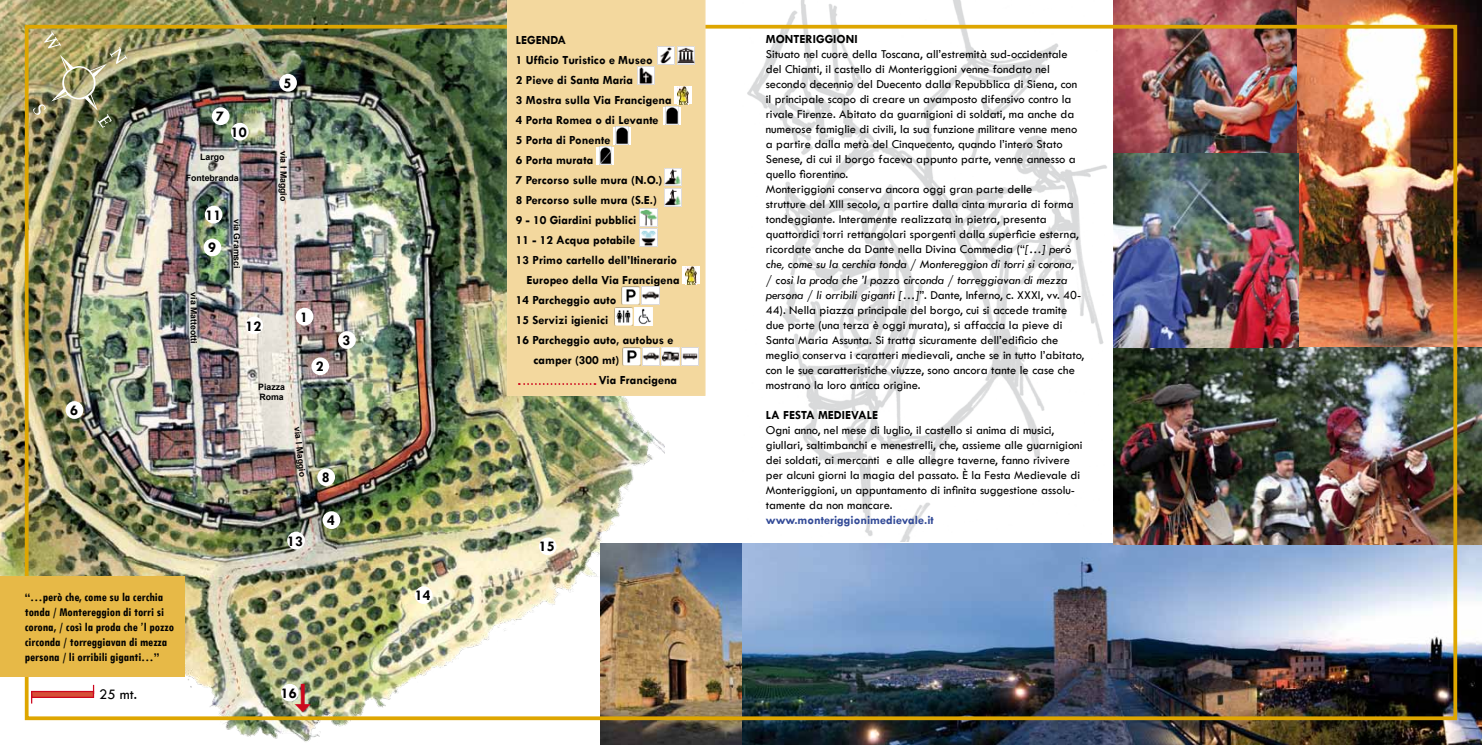
<style>
.page{position:relative;width:1482px;height:745px;background:#fff}
.page>*{position:absolute;margin:0;border:0;box-sizing:border-box;transform-origin:0 0}
.t1{font:700 15px "Tw Cen";color:#000}
.t2{font:15px "Tw Cen";color:#000}
.t3{font:12.5px/15px "Tw Cen";color:#000}
.t4{font:700 12.5px "Tw Cen";color:#000}
.t5{font:700 condensed 12.5px/15px "Tw Cen";color:#000}
.t6{font:700 12.5px "Tw Cen";color:#324a97}
.t7{font:700 8.75px/10.5px "Arial";color:#000}
.s1{font-weight:400;font-style:italic;font-stretch:normal}
.s2{font-style:italic}
</style>
<div class="page">
<img style="left:0;top:0;width:664px;height:742px">
<img style="left:741px;top:0;width:372px;height:541px">
<img style="left:600px;top:543px;width:881px;height:201px">
<img style="left:1113px;top:0;width:368px;height:543px">
<div style="left:31px;top:690px;width:63px;height:7px;background:#d65038;border:1px solid #cd071e"></div>
<div style="left:539px;top:537px;width:17px;height:18px;background:#fff;border-radius:50%"></div>
<div style="left:281px;top:683px;width:18px;height:18px;background:#fff;border-radius:50%"></div>
<div style="left:322px;top:511px;width:18px;height:17px;background:#fff;border-radius:50%"></div>
<div style="left:317px;top:468px;width:18px;height:17px;background:#fff;border-radius:50%"></div>
<div style="left:311px;top:357px;width:18px;height:18px;background:#fff;border-radius:50%"></div>
<div style="left:296px;top:307px;width:17px;height:18px;background:#fff;border-radius:50%"></div>
<div style="left:66px;top:401px;width:17px;height:17px;background:#fff;border-radius:50%"></div>
<div style="left:203px;top:238px;width:18px;height:18px;background:#fff;border-radius:50%"></div>
<div style="left:279px;top:74px;width:18px;height:18px;background:#fff;border-radius:50%"></div>
<div style="left:212px;top:107px;width:17px;height:18px;background:#fff;border-radius:50%"></div>
<div style="left:507px;top:0;width:198px;height:395px;background:#f3d89e"></div>
<img style="left:622px;top:347px;width:18px;height:18px">
<img style="left:642px;top:347px;width:17px;height:18px">
<img style="left:661px;top:347px;width:18px;height:18px">
<img style="left:681px;top:347px;width:17px;height:18px">
<img style="left:622px;top:287px;width:17px;height:17px">
<img style="left:641px;top:287px;width:18px;height:17px">
<img style="left:615px;top:307px;width:17px;height:18px">
<img style="left:634px;top:307px;width:18px;height:18px">
<img style="left:657px;top:47px;width:17px;height:17px">
<img style="left:677px;top:47px;width:17px;height:17px">
<img style="left:637px;top:67px;width:17px;height:17px">
<img style="left:664px;top:168px;width:17px;height:18px">
<img style="left:664px;top:188px;width:17px;height:18px">
<img style="left:640px;top:208px;width:17px;height:18px">
<div style="left:0;top:576px;width:184px;height:100px;background:#e7b947"></div>
<div style="left:231px;top:123px;width:18px;height:17px;background:#fff;border-radius:50%"></div>
<div style="left:205px;top:206px;width:17px;height:17px;background:#fff;border-radius:50%"></div>
<div style="left:245px;top:316px;width:18px;height:18px;background:#fff;border-radius:50%"></div>
<div style="left:287px;top:531px;width:18px;height:18px;background:#fff;border-radius:50%"></div>
<div style="left:338px;top:331px;width:18px;height:17px;background:#fff;border-radius:50%"></div>
<svg style="left:674px;top:86px;width:18px;height:18px"></svg>
<img style="left:678px;top:86px;width:10px;height:18px">
<img style="left:639px;top:229px;width:18px;height:17px">
<svg style="left:663px;top:107px;width:17px;height:17px"></svg>
<img style="left:665px;top:107px;width:13px;height:17px">
<svg style="left:613px;top:127px;width:17px;height:17px"></svg>
<img style="left:615px;top:127px;width:13px;height:17px">
<svg style="left:596px;top:147px;width:18px;height:17px"></svg>
<img style="left:599px;top:147px;width:12px;height:17px">
<div style="left:682px;top:266px;width:18px;height:18px;background:#fff"></div>
<img style="left:685px;top:266px;width:11px;height:18px">
<div style="left:415px;top:586px;width:17px;height:17px;background:#fff;border-radius:50%"></div>
<svg style="left:519px;top:383px;width:76px;height:2px"></svg>
<img style="left:2px;top:4px;width:151px;height:151px">
<svg style="left:295px;top:683px;width:16px;height:28px"></svg>
<p class="t1" style="left:70px;top:401px;width:9px">6</p>
<p class="t1" style="left:216px;top:107px;width:9px">7</p>
<p class="t1" style="left:231px;top:123px;width:17px">10</p>
<p class="t7" style="left:200px;top:152px;width:26px">Largo</p>
<p class="t7" style="left:186px;top:173px;width:54px">Fontebranda</p>
<p class="t1" style="left:206px;top:206px;width:17px">11</p>
<p class="t1" style="left:208px;top:238px;width:9px">9</p>
<p class="t7" style="left:199px;top:292px;width:53px;rotate:90deg">via Matteotti</p>
<p class="t7" style="left:242px;top:219px;width:51px;rotate:90deg">via Gramsci</p>
<p class="t1" style="left:245px;top:316px;width:17px">12</p>
<p class="t1" style="left:283px;top:74px;width:9px">5</p>
<p class="t7" style="left:288px;top:151px;width:52px;rotate:90deg">via I Maggio</p>
<p class="t1" style="left:300px;top:308px;width:9px">1</p>
<p class="t7" style="left:258px;top:381px;width:28px">Piazza<br>Roma</p>
<p class="t7" style="left:302px;top:426px;width:52px;rotate:84deg">via I Maggio</p>
<p class="t1" style="left:316px;top:357px;width:9px">2</p>
<p class="t1" style="left:322px;top:468px;width:9px">8</p>
<p class="t1" style="left:342px;top:331px;width:9px">3</p>
<p class="t1" style="left:287px;top:531px;width:17px">13</p>
<p class="t1" style="left:327px;top:511px;width:9px">4</p>
<p class="t5" style="left:25px;top:589px;width:151px">“…però che, come su la cerchia tonda / Montereggion di torri si corona, / così la proda che <span class="s1">’</span>l pozzo circonda / torreggiavan di mezza persona / li orribili giganti…”</p>
<p class="t2" style="left:99px;top:684px;width:40px">25 mt.</p>
<p class="t1" style="left:281px;top:683px;width:17px">16</p>
<p class="t1" style="left:415px;top:586px;width:17px">14</p>
<p class="t4" style="left:516px;top:32px;width:52px">LEGENDA</p>
<p class="t4" style="left:516px;top:52px;width:138px">1 Ufficio Turistico e Museo</p>
<p class="t4" style="left:516px;top:72px;width:119px">2 Pieve di Santa Maria</p>
<p class="t4" style="left:516px;top:92px;width:157px">3 Mostra sulla Via Francigena</p>
<p class="t4" style="left:516px;top:112px;width:144px">4 Porta Romea o di Levante</p>
<p class="t4" style="left:516px;top:132px;width:96px">5 Porta di Ponente</p>
<p class="t4" style="left:516px;top:152px;width:79px">6 Porta murata</p>
<p class="t4" style="left:516px;top:172px;width:148px">7 Percorso sulle mura (N.O.)</p>
<p class="t4" style="left:516px;top:192px;width:143px">8 Percorso sulle mura (S.E.)</p>
<p class="t4" style="left:516px;top:212px;width:122px">9 - 10 Giardini pubblici</p>
<p class="t4" style="left:516px;top:232px;width:121px">11 - 12 Acqua potabile</p>
<p class="t4" style="left:516px;top:252px;width:163px">13 Primo cartello dell’Itinerario</p>
<p class="t4" style="left:526px;top:272px;width:155px">Europeo della Via Francigena</p>
<p class="t4" style="left:516px;top:292px;width:102px">14 Parcheggio auto</p>
<p class="t4" style="left:516px;top:312px;width:94px">15 Servizi igienici</p>
<p class="t4" style="left:516px;top:332px;width:159px">16 Parcheggio auto, autobus e</p>
<p class="t4" style="left:533px;top:352px;width:87px">camper (300 mt)</p>
<p class="t4" style="left:598px;top:372px;width:80px">Via Francigena</p>
<p class="t1" style="left:539px;top:537px;width:17px">15</p>
<p class="t4" style="left:765px;top:32px;width:93px">MONTERIGGIONI</p>
<p class="t3" style="left:765px;top:47px;width:320px">Situato nel cuore della Toscana, all’estremità sud-occidentale del Chianti, il castello di Monteriggioni venne fondato nel secondo decennio del Duecento dalla Repubblica di Siena, con il principale scopo di creare un avamposto difensivo contro la rivale Firenze. Abitato da guarnigioni di soldati, ma anche da numerose famiglie di civili, la sua funzione militare venne meno a partire dalla metà del Cinquecento, quando l’intero Stato Senese, di cui il borgo faceva appunto parte, venne annesso a quello fiorentino.<br>Monteriggioni conserva ancora oggi gran parte delle<br>strutture del XIII secolo, a partire dalla cinta muraria di forma tondeggiante. Interamente realizzata in pietra, presenta quattordici torri rettangolari sporgenti dalla superficie esterna, ricordate anche da Dante nella Divina Commedia (“<span class="s2">[…] però che, come su la cerchia tonda / Montereggion di torri si corona,<br>/ così la proda che ’l pozzo circonda / torreggiavan di mezza persona / li orribili giganti […]</span>”. Dante, Inferno, c. XXXI, vv. 40- 44). Nella piazza principale del borgo, cui si accede tramite due porte (una terza è oggi murata), si affaccia la pieve di Santa Maria Assunta. Si tratta sicuramente dell’edificio che meglio conserva i caratteri medievali, anche se in tutto l’abitato, con le sue caratteristiche viuzze, sono ancora tante le case che mostrano la loro antica origine.</p>
<p class="t4" style="left:765px;top:407px;width:114px">LA FESTA MEDIEVALE</p>
<p class="t3" style="left:765px;top:422px;width:318px">Ogni anno, nel mese di luglio, il castello si anima di musici, giullari, saltimbanchi e menestrelli, che, assieme alle guarnigioni dei soldati, ai mercanti e alle allegre taverne, fanno rivivere per alcuni giorni la magia del passato. è la Festa Medievale di Monteriggioni, un appuntamento di infinita suggestione assolu&shy;tamente da non mancare.</p>
<p class="t6" style="left:765px;top:512px;width:169px">www.monteriggionimedievale.it</p>
</div>
